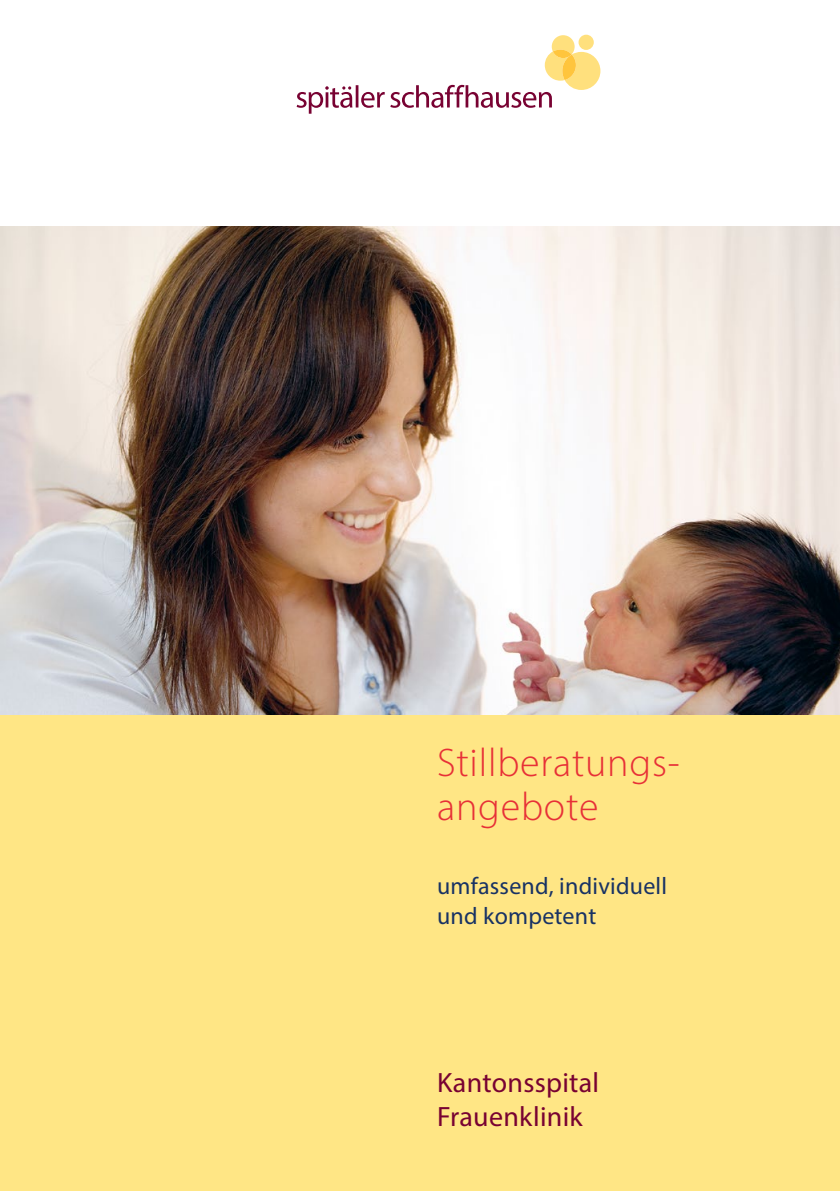
<style>
.page{position:relative;width:840px;height:1191px;background:#fff}
.page>*{position:absolute;margin:0;border:0;box-sizing:border-box;transform-origin:0 0}
.t1{font:300 40px/44px "Myriad Pro";letter-spacing:.02em;color:#e73037}
.t2{font:28px/34px "Myriad Pro";letter-spacing:.01em;color:#780232}
.t3{font:24px/30px "Myriad Pro";letter-spacing:.01em;color:#183264}
</style>
<div class="page">
<div style="left:0;top:227px;width:839px;height:964px;background:#ffe685"></div>
<img style="left:0;top:227px;width:839px;height:487px">
<svg style="left:296px;top:35px;width:304px;height:79px"></svg>
<h1 class="t1" style="left:437px;top:740px;width:244px">Stillberatungs&shy;angebote</h1>
<p class="t3" style="left:437px;top:870px;width:231px">umfassend, individuell und kompetent</p>
<p class="t2" style="left:437px;top:1065px;width:163px">Kantonsspital<br>Frauenklinik</p>
</div>
